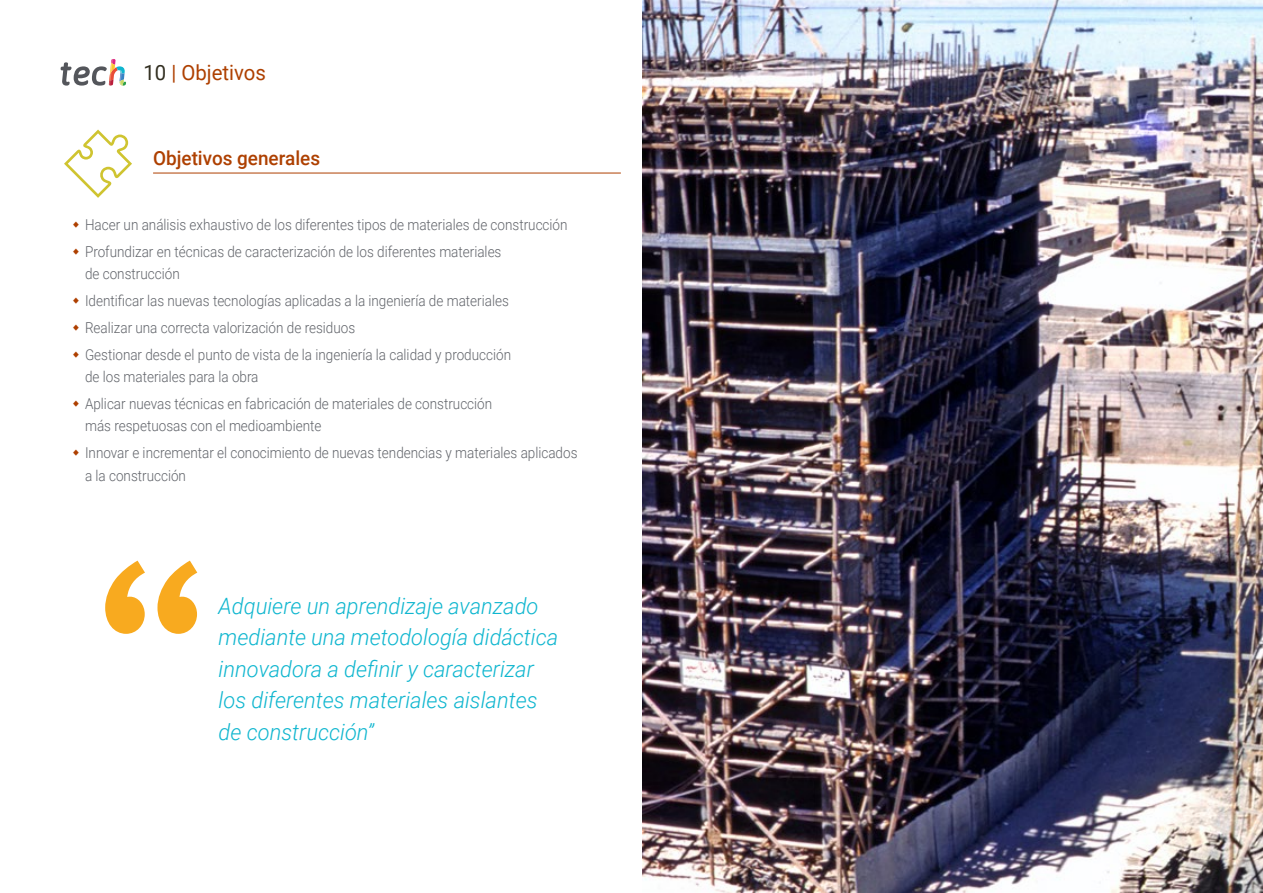
<style>
.page{position:relative;width:1263px;height:893px;background:#fff}
.page>*{position:absolute;margin:0;border:0;box-sizing:border-box;transform-origin:0 0}
.t1{font:italic 300 22.5px/31.5px "Roboto";color:#0fb6cf}
.t2{font:21px "Roboto";color:#ae4000}
.t3{font:500 19.5px "Roboto";color:#ae4000}
.t4{font:300 15px/26.7px "Roboto";color:#61646a;scale:.9 1}
.s1{color:#312e20}
</style>
<div class="page">
<hr style="left:153px;top:173px;width:468px;height:1px;background:#ae4000">
<svg style="left:64px;top:130px;width:68px;height:68px"></svg>
<img style="left:642px;top:0;width:621px;height:893px">
<svg style="left:61px;top:59px;width:65px;height:27px"></svg>
<svg style="left:105px;top:561px;width:92px;height:73px"></svg>
<h2 class="t2" style="left:144px;top:57px;width:124px"><span class="s1">10</span> | Objetivos</h2>
<h3 class="t3" style="left:153px;top:144px;width:169px">Objetivos generales</h3>
<p class="t4" style="left:85px;top:211px;width:538px">Hacer un análisis exhaustivo de los diferentes tipos de materiales de construcción<br>Profundizar en técnicas de caracterización de los diferentes materiales</p>
<p class="t4" style="left:85px;top:260px;width:475px">de construcción<br>Identificar las nuevas tecnologías aplicadas a la ingeniería de materiales Realizar una correcta valorización de residuos<br>Gestionar desde el punto de vista de la ingeniería la calidad y producción</p>
<p class="t4" style="left:85px;top:363px;width:454px">de los materiales para la obra<br>Aplicar nuevas técnicas en fabricación de materiales de construcción</p>
<p class="t4" style="left:85px;top:412px;width:549px">más respetuosas con el medioambiente<br>Innovar e incrementar el conocimiento de nuevas tendencias y materiales aplicados</p>
<p class="t4" style="left:85px;top:461px;width:114px">a la construcción</p>
<h1 class="t1" style="left:219px;top:589px;width:341px">Adquiere un aprendizaje avanzado mediante una metodología didáctica innovadora a definir y caracterizar los diferentes materiales aislantes de construcción”</h1>
</div>
